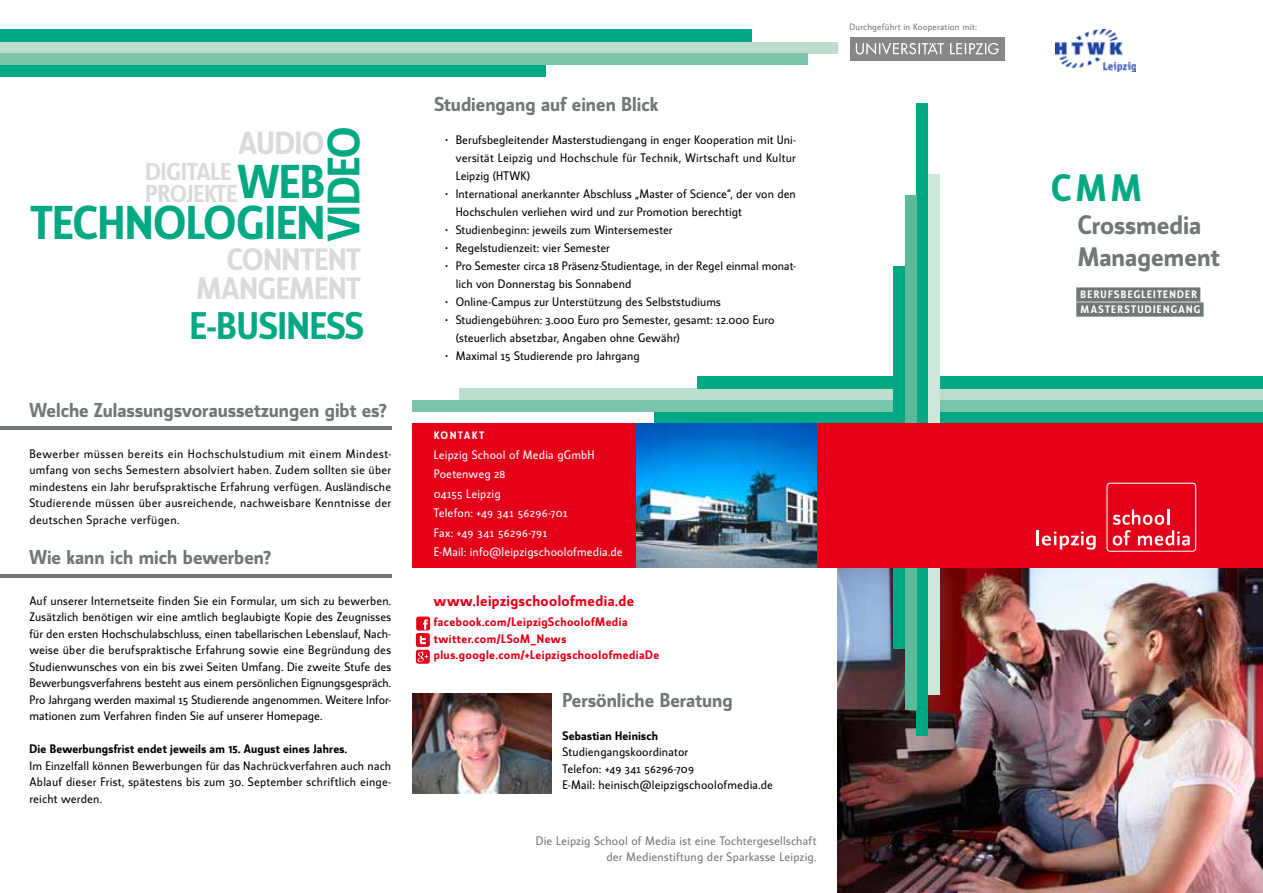
<style>
.page{position:relative;width:1263px;height:893px;background:#fff}
.page>*{position:absolute;margin:0;border:0;box-sizing:border-box;transform-origin:0 0}
.t1{font:700 46.05px/41.8px "Manual Sans";color:#00a983;text-align:right}
.t2{font:700 43.95px "Manual Sans";color:#00a983}
.t3{font:700 37.35px "Manual Sans";color:#00a983}
.t4{font:700 37.05px "Manual Sans";color:#00a983}
.t5{font:700 31.05px "Manual Sans";color:#dadada}
.t6{font:700 30px/28.5px "Manual Sans";color:#dadada;text-align:right}
.t7{font:700 25.95px/32px "Manual Sans";color:#717776}
.t8{font:700 23.7px/22.4px "Manual Sans";color:#dadada}
.t9{font:700 19.5px "Manual Sans";color:#717776}
.t10{font:700 15px "Manual Sans";letter-spacing:.03em;color:#e30018}
.t11{font:12px/16.5px "Manual Sans";letter-spacing:.005em;color:#000;text-align:justify}
.t12{font:12px/19.5px "Manual Sans";letter-spacing:.015em;color:#fff}
.t13{font:700 12px/16.5px "Manual Sans";letter-spacing:.04em;color:#e30018}
.t14{font:12px/16.5px "Manual Sans";letter-spacing:.015em;color:#717776;text-align:right}
.t15{font:12px "Manual Sans Bold Lf";letter-spacing:.02em;color:#000}
.t16{font:10.5px/15px "Manual Sans Bold Tf";letter-spacing:.125em;color:#fff}
.t17{font:10.5px "Manual Sans Bold Caps";letter-spacing:.12em;color:#fff}
.t18{font:9px "Manual Sans";letter-spacing:.025em;color:#717776}
</style>
<div class="page">
<img style="left:838px;top:568px;width:425px;height:325px">
<div style="left:460px;top:388px;width:803px;height:12px;background:#bbdecf"></div>
<div style="left:697px;top:376px;width:566px;height:12px;background:#00a983"></div>
<div style="left:412px;top:400px;width:851px;height:12px;background:#78c3a9"></div>
<div style="left:655px;top:412px;width:608px;height:11px;background:#00a983"></div>
<div style="left:893px;top:265px;width:12px;height:383px;background:#00a983"></div>
<div style="left:916px;top:103px;width:12px;height:633px;background:#00a983"></div>
<div style="left:928px;top:175px;width:12px;height:520px;background:#cde7db"></div>
<div style="left:905px;top:195px;width:11px;height:514px;background:#5bba9c"></div>
<div style="left:412px;top:423px;width:851px;height:145px;background:#e30018"></div>
<div style="left:1076px;top:287px;width:124px;height:15px;background:#717776"></div>
<div style="left:1076px;top:302px;width:127px;height:15px;background:#717776"></div>
<div style="left:1106px;top:483px;width:90px;height:69px;border:1px solid #fff;border-radius:3px"></div>
<hr style="left:1036px;top:530px;width:3px;height:15px;background:#fff">
<svg style="left:1042px;top:531px;width:54px;height:19px"></svg>
<svg style="left:1113px;top:509px;width:77px;height:37px"></svg>
<div style="left:0;top:42px;width:838px;height:12px;background:#bbdecf"></div>
<div style="left:0;top:30px;width:752px;height:12px;background:#00a983"></div>
<div style="left:0;top:54px;width:808px;height:11px;background:#78c3a9"></div>
<div style="left:0;top:65px;width:546px;height:12px;background:#00a983"></div>
<svg style="left:416px;top:650px;width:14px;height:14px"></svg>
<svg style="left:416px;top:617px;width:14px;height:46px"></svg>
<img style="left:412px;top:693px;width:140px;height:101px">
<hr style="left:0;top:426px;width:391px;height:3px;background:#717776">
<hr style="left:0;top:574px;width:391px;height:4px;background:#717776">
<img style="left:637px;top:423px;width:179px;height:145px">
<img style="left:1056px;top:30px;width:80px;height:41px">
<div style="left:850px;top:37px;width:154px;height:23px;background:#878786"></div>
<svg style="left:856px;top:43px;width:143px;height:12px"></svg>
<h2 class="t2" style="left:317px;top:241px;width:113px;rotate:-90deg">VIDEO</h2>
<h3 class="t5" style="left:238px;top:124px;width:87px">audio</h3>
<h3 class="t8" style="left:146px;top:160px;width:93px">digitale projekte</h3>
<h1 class="t1" style="left:31px;top:160px;width:292px">web technologien</h1>
<h3 class="t6" style="left:196px;top:245px;width:166px">Conntent mangement</h3>
<h3 class="t3" style="left:190px;top:303px;width:156px">E-business</h3>
<h3 class="t9" style="left:29px;top:398px;width:359px">Welche Zulassungsvoraussetzungen gibt es?</h3>
<p class="t11" style="left:29px;top:445px;width:363px">Bewerber müssen bereits ein Hochschulstudium mit einem Mindest&shy;umfang von sechs Semestern absolviert haben. Zudem sollten sie über mindestens ein Jahr berufspraktische Erfahrung verfügen. Ausländische Studierende müssen über ausreichende, nachweisbare Kenntnisse der deutschen Sprache verfügen.</p>
<h3 class="t9" style="left:29px;top:545px;width:243px">Wie kann ich mich bewerben?</h3>
<p class="t11" style="left:29px;top:592px;width:363px">Auf unserer Internetseite finden Sie ein Formular, um sich zu bewerben.<br>Zusätzlich benötigen wir eine amtlich beglaubigte Kopie des Zeugnisses für den ersten Hochschulabschluss, einen tabellarischen Lebenslauf, Nach&shy;weise über die berufspraktische Erfahrung sowie eine Begründung des Studienwunsches von ein bis zwei Seiten Umfang. Die zweite Stufe des Bewerbungsverfahrens besteht aus einem persönlichen Eignungsgespräch.<br>Pro Jahrgang werden maximal 15 Studierende angenommen. Weitere Infor&shy;mationen zum Verfahren finden Sie auf unserer Homepage.</p>
<p class="t15" style="left:29px;top:741px;width:319px">Die Bewerbungsfrist endet jeweils am 15. August eines Jahres.</p>
<p class="t11" style="left:29px;top:757px;width:363px">Im Einzelfall können Bewerbungen für das Nachrückverfahren auch nach Ablauf dieser Frist, spätestens bis zum 30. September schriftlich einge&shy;reicht werden.</p>
<h3 class="t9" style="left:434px;top:92px;width:225px">Studiengang auf einen Blick</h3>
<p class="t11" style="left:456px;top:131px;width:342px;line-height:18px;text-indent:-11px">• Berufsbegleitender Masterstudiengang in enger Kooperation mit Uni&shy;versität Leipzig und Hochschule für Technik, Wirtschaft und Kultur Leipzig (HTWK)</p>
<p class="t11" style="left:456px;top:185px;width:342px;line-height:18px;text-indent:-11px">• International anerkannter Abschluss „Master of Science“, der von den<br>Hochschulen verliehen wird und zur Promotion berechtigt</p>
<p class="t11" style="left:445px;top:222px;width:229px">• Studienbeginn: jeweils zum Wintersemester</p>
<p class="t11" style="left:445px;top:240px;width:166px">• Regelstudienzeit: vier Semester</p>
<p class="t11" style="left:456px;top:257px;width:342px;line-height:18px;text-indent:-11px">• Pro Semester circa 18 Präsenz-Studientage, in der Regel einmal monat&shy;lich von Donnerstag bis Sonnabend</p>
<p class="t11" style="left:445px;top:294px;width:277px">• Online-Campus zur Unterstützung des Selbststudiums</p>
<p class="t11" style="left:456px;top:311px;width:320px;line-height:18px;text-indent:-11px">• Studiengebühren: 3.000 Euro pro Semester, gesamt: 12.000 Euro (steuerlich absetzbar, Angaben ohne Gewähr)</p>
<p class="t11" style="left:445px;top:348px;width:196px">• Maximal 15 Studierende pro Jahrgang</p>
<p class="t17" style="left:434px;top:429px;width:52px">KONTAKT</p>
<p class="t12" style="left:434px;top:445px;width:190px">Leipzig School of Media gGmbH<br>Poetenweg 28<br>04155 Leipzig<br>Telefon: +49 341 56296-701<br>Fax: +49 341 56296-791<br>E-Mail: info@leipzigschoolofmedia.de</p>
<p class="t10" style="left:434px;top:591px;width:202px">www.leipzigschoolofmedia.de</p>
<p class="t13" style="left:434px;top:614px;width:227px">facebook.com/LeipzigSchoolofMedia twitter.com/LSoM_News plus.google.com/+LeipzigschoolofmediaDe</p>
<h3 class="t9" style="left:562px;top:688px;width:172px">Persönliche Beratung</h3>
<p class="t15" style="left:562px;top:728px;width:97px">Sebastian Heinisch</p>
<p class="t11" style="left:562px;top:744px;width:212px;text-align:left">Studiengangskoordinator<br>Telefon: +49 341 56296-709<br>E-Mail: heinisch@leipzigschoolofmedia.de</p>
<p class="t14" style="left:536px;top:832px;width:282px">Die Leipzig School of Media ist eine Tochtergesellschaft der Medienstiftung der Sparkasse Leipzig.</p>
<p class="t18" style="left:849px;top:22px;width:129px">Durchgeführt in Kooperation mit:</p>
<h3 class="t4" style="left:1051px;top:165px;width:92px">CMM</h3>
<h3 class="t7" style="left:1078px;top:209px;width:143px">Crossmedia<br>Management</h3>
<p class="t16" style="left:1080px;top:287px;width:121px">BERUFSBEGLEITENDER<br>MASTERSTUDIENGANG</p>
</div>
